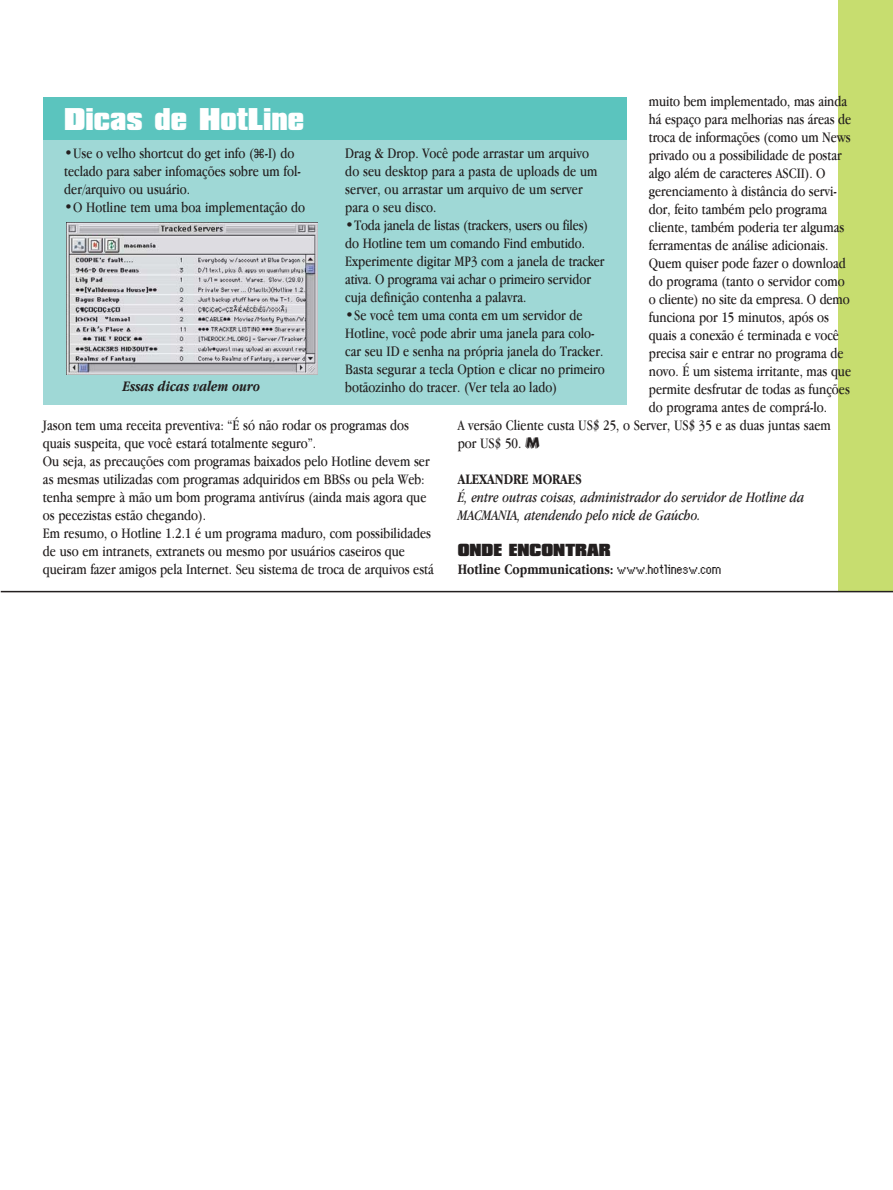
<style>
.page{position:relative;width:893px;height:1190px;background:#fff}
.page>*{position:absolute;margin:0;border:0;box-sizing:border-box;transform-origin:0 0}
.t1{font:900 27px "Compacta BT";color:#fff}
.t2{font:15px/18px "Macmania Garamond Normal";color:#231f1f}
.t3{font:italic 15px/18px "Macmania Garamond Normal";color:#231f1f}
.t4{font:700 15px "Macmania Garamond";color:#231f1f}
.t5{font:italic 700 15px "Macmania Garamond";color:#231f1f}
.t6{font:900 15px "Compacta BT";color:#231f1f}
.s1{font-family:"Genoveva";font-weight:400}
</style>
<div class="page">
<div style="left:838px;top:0;width:54px;height:591px;background:#c7dd6f"></div>
<hr style="left:1px;top:591px;width:891px;height:1px;background:#231f1f">
<div style="left:43px;top:98px;width:583px;height:42px;background:#5bc4be"></div>
<div style="left:43px;top:140px;width:583px;height:264px;background:#9fd8d6"></div>
<img style="left:66px;top:223px;width:251px;height:152px">
<p class="t2" style="left:648px;top:93px;width:200px">muito bem implementado, mas ainda</p>
<p class="t2" style="left:648px;top:111px;width:204px">há espaço para melhorias nas áreas de</p>
<p class="t2" style="left:648px;top:129px;width:203px">troca de informações (como um News</p>
<p class="t2" style="left:648px;top:147px;width:194px">privado ou a possibilidade de postar</p>
<p class="t2" style="left:648px;top:165px;width:178px">algo além de caracteres ASCII). O</p>
<p class="t2" style="left:648px;top:183px;width:189px">gerenciamento à distância do servi-</p>
<p class="t2" style="left:648px;top:201px;width:180px">dor, feito também pelo programa</p>
<p class="t2" style="left:648px;top:219px;width:197px">cliente, também poderia ter algumas</p>
<p class="t2" style="left:648px;top:237px;width:181px">ferramentas de análise adicionais.</p>
<p class="t2" style="left:648px;top:255px;width:198px">Quem quiser pode fazer o download</p>
<p class="t2" style="left:648px;top:273px;width:197px">do programa (tanto o servidor como</p>
<p class="t2" style="left:648px;top:291px;width:202px">o cliente) no site da empresa. O demo</p>
<p class="t2" style="left:648px;top:309px;width:182px">funciona por 15 minutos, após os</p>
<p class="t2" style="left:648px;top:327px;width:192px">quais a conexão é terminada e você</p>
<p class="t2" style="left:648px;top:345px;width:196px">precisa sair e entrar no programa de</p>
<p class="t2" style="left:648px;top:363px;width:204px">novo. É um sistema irritante, mas que</p>
<p class="t2" style="left:648px;top:381px;width:203px">permite desfrutar de todas as funções</p>
<p class="t2" style="left:648px;top:399px;width:180px">do programa antes de comprá-lo.</p>
<p class="t2" style="left:457px;top:417px;width:374px">A versão Cliente custa US$ 25, o Server, US$ 35 e as duas juntas saem</p>
<p class="t2" style="left:457px;top:435px;width:83px">por US$ 50. µ</p>
<p class="t4" style="left:458px;top:473px;width:126px">ALEXANDRE MORAES</p>
<p class="t3" style="left:458px;top:489px;width:348px">É, entre outras coisas, administrador do servidor de Hotline da<br>MACMANIA, atendendo pelo nick de Gaúcho.</p>
<p class="t6" style="left:458px;top:544px;width:154px">ONDE ENCONTRAR</p>
<p class="t4" style="left:458px;top:563px;width:265px">Hotline Copmmunications: <span class="s1">www.hotlinesw.com</span></p>
<h1 class="t1" style="left:64px;top:107px;width:241px">Dicas de HotLine</h1>
<p class="t2" style="left:64px;top:145px;width:238px">•Use o velho shortcut do get info (Ω-I) do teclado para saber infomações sobre um fol&shy;der/arquivo ou usuário.</p>
<p class="t2" style="left:64px;top:199px;width:242px">•O Hotline tem uma boa implementação do</p>
<p class="t2" style="left:345px;top:145px;width:254px">Drag &amp; Drop. Você pode arrastar um arquivo do seu desktop para a pasta de uploads de um server, ou arrastar um arquivo de um server para o seu disco.</p>
<p class="t2" style="left:345px;top:217px;width:261px">•Toda janela de listas (trackers, users ou files) do Hotline tem um comando Find embutido.<br>Experimente digitar MP3 com a janela de tracker ativa. O programa vai achar o primeiro servidor cuja definição contenha a palavra.</p>
<p class="t2" style="left:345px;top:307px;width:261px">•Se você tem uma conta em um servidor de Hotline, você pode abrir uma janela para colo&shy;car seu ID e senha na própria janela do Tracker.<br>Basta segurar a tecla Option e clicar no primeiro</p>
<p class="t5" style="left:123px;top:380px;width:139px">Essas dicas valem ouro</p>
<p class="t2" style="left:345px;top:379px;width:213px">botãozinho do tracer. (Ver tela ao lado)</p>
<p class="t2" style="left:43px;top:417px;width:392px">Jason tem uma receita preventiva: “É só não rodar os programas dos quais suspeita, que você estará totalmente seguro”.<br>Ou seja, as precauções com programas baixados pelo Hotline devem ser as mesmas utilizadas com programas adquiridos em BBSs ou pela Web: tenha sempre à mão um bom programa antivírus (ainda mais agora que os pecezistas estão chegando).<br>Em resumo, o Hotline 1.2.1 é um programa maduro, com possibilidades de uso em intranets, extranets ou mesmo por usuários caseiros que queiram fazer amigos pela Internet. Seu sistema de troca de arquivos está</p>
</div>
